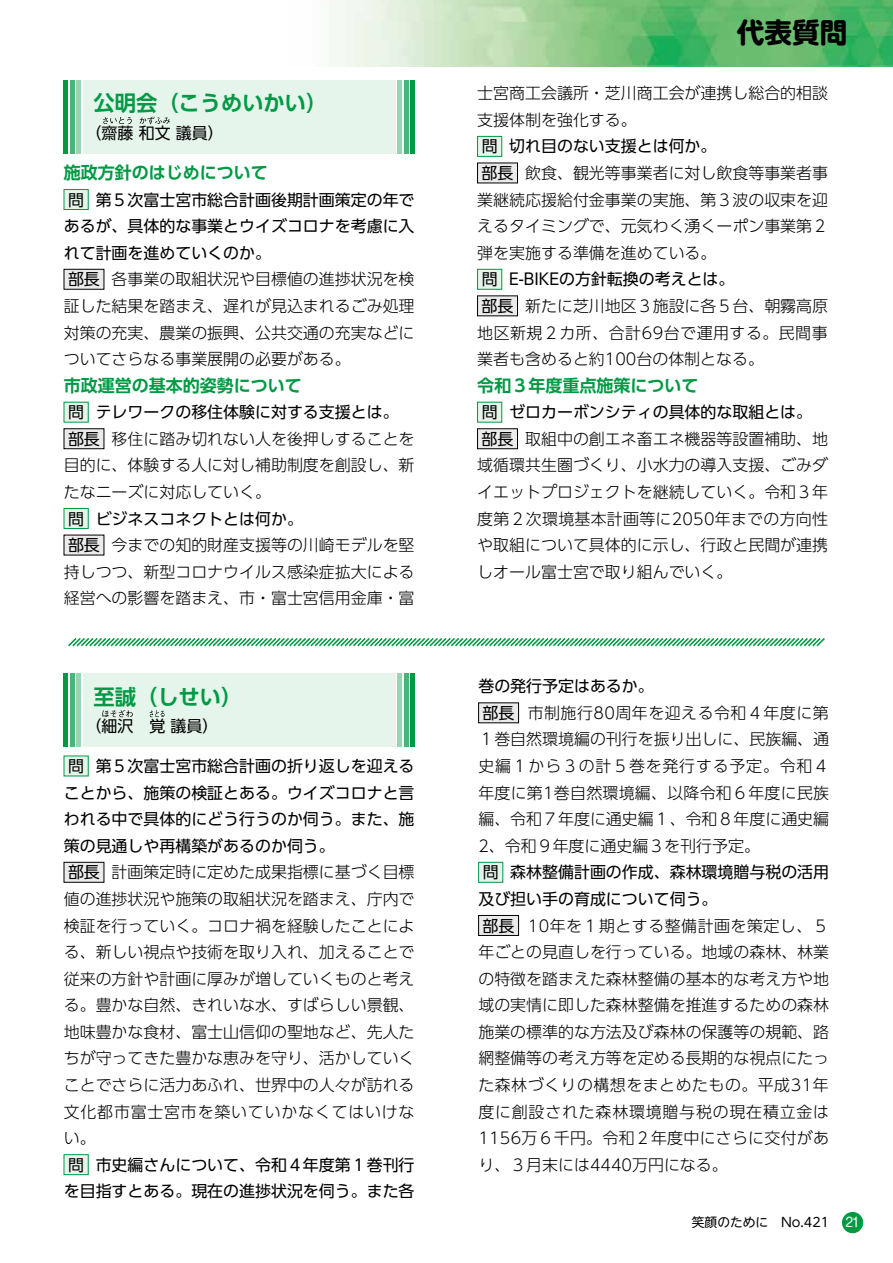
<style>
.page{position:relative;width:893px;height:1263px;background:#fff}
.page>*{position:absolute;margin:0;border:0;box-sizing:border-box;transform-origin:0 0}
.t1{font:700 27.6px "UD Shin M Go Pr 6";color:#000}
.t2{font:700 21.3px "UD Shin Go Pro De";color:#094}
.t3{font:700 16.95px "UD Shin Go Pro De";color:#094}
.t4{font:300 15.9px/26.5px "UD Shin Go Pro";color:#000}
.t5{font:15.9px/26.5px "UD Shin Go Pro";color:#000}
.t6{font:12.75px "UD Shin M Go Pro";color:#000}
.t7{font:12.75px "Shin M Go Pr 6 N";color:#fff}
.s1{font-weight:300}
.s2{font-weight:400}
</style>
<div class="page">
<div style="left:842px;top:1212px;width:21px;height:21px;background:#094;border-radius:50%"></div>
<img style="left:329px;top:0;width:564px;height:67px">
<hr style="left:64px;top:673px;width:4px;height:74px;background:#094">
<div style="left:410px;top:673px;width:5px;height:74px;background:#094"></div>
<hr style="left:70px;top:673px;width:4px;height:74px;background:#47b678">
<hr style="left:404px;top:673px;width:4px;height:74px;background:#47b678">
<hr style="left:77px;top:673px;width:4px;height:74px;background:#96d5b2">
<hr style="left:398px;top:673px;width:4px;height:74px;background:#96d5b2">
<div style="left:64px;top:190px;width:24px;height:20px;background:#e6f5ec"></div>
<div style="left:64px;top:189px;width:24px;height:21px;border:1px solid #094"></div>
<div style="left:64px;top:269px;width:40px;height:20px;background:#ebebeb"></div>
<div style="left:64px;top:269px;width:40px;height:20px;border:1px solid #000"></div>
<div style="left:64px;top:402px;width:24px;height:20px;background:#e6f5ec"></div>
<div style="left:64px;top:429px;width:40px;height:20px;background:#ebebeb"></div>
<div style="left:64px;top:428px;width:40px;height:21px;border:1px solid #000"></div>
<div style="left:64px;top:508px;width:24px;height:20px;background:#e6f5ec"></div>
<div style="left:64px;top:508px;width:24px;height:21px;border:1px solid #094"></div>
<div style="left:64px;top:535px;width:40px;height:20px;background:#ebebeb"></div>
<div style="left:64px;top:756px;width:24px;height:20px;background:#e6f5ec"></div>
<div style="left:64px;top:862px;width:40px;height:20px;background:#ebebeb"></div>
<div style="left:64px;top:862px;width:40px;height:20px;border:1px solid #000"></div>
<div style="left:64px;top:1155px;width:24px;height:20px;background:#e6f5ec"></div>
<div style="left:64px;top:1154px;width:24px;height:21px;border:1px solid #094"></div>
<div style="left:477px;top:136px;width:25px;height:20px;background:#e6f5ec"></div>
<div style="left:477px;top:136px;width:25px;height:21px;border:1px solid #094"></div>
<div style="left:477px;top:163px;width:40px;height:20px;background:#ebebeb"></div>
<div style="left:477px;top:163px;width:41px;height:20px;border:1px solid #000"></div>
<div style="left:477px;top:269px;width:25px;height:20px;background:#e6f5ec"></div>
<div style="left:477px;top:269px;width:25px;height:20px;border:1px solid #094"></div>
<div style="left:477px;top:296px;width:40px;height:20px;background:#ebebeb"></div>
<div style="left:477px;top:296px;width:41px;height:20px;border:1px solid #000"></div>
<div style="left:477px;top:402px;width:25px;height:20px;background:#e6f5ec"></div>
<div style="left:477px;top:429px;width:40px;height:20px;background:#ebebeb"></div>
<div style="left:477px;top:428px;width:41px;height:21px;border:1px solid #000"></div>
<div style="left:479px;top:703px;width:40px;height:20px;background:#ebebeb"></div>
<div style="left:478px;top:703px;width:41px;height:20px;border:1px solid #000"></div>
<div style="left:479px;top:862px;width:24px;height:20px;background:#e6f5ec"></div>
<div style="left:478px;top:862px;width:25px;height:20px;border:1px solid #094"></div>
<div style="left:479px;top:915px;width:40px;height:20px;background:#ebebeb"></div>
<div style="left:478px;top:915px;width:41px;height:21px;border:1px solid #000"></div>
<div style="left:83px;top:673px;width:312px;height:74px;background:#e6f5ec"></div>
<svg style="left:102px;top:710px;width:31px;height:7px"></svg>
<svg style="left:150px;top:710px;width:14px;height:7px"></svg>
<div style="left:83px;top:80px;width:312px;height:73px;background:#e6f5ec"></div>
<svg style="left:103px;top:117px;width:29px;height:7px"></svg>
<svg style="left:139px;top:117px;width:31px;height:7px"></svg>
<hr style="left:64px;top:80px;width:4px;height:73px;background:#094">
<div style="left:410px;top:80px;width:5px;height:73px;background:#094"></div>
<hr style="left:70px;top:80px;width:4px;height:73px;background:#47b678">
<hr style="left:404px;top:80px;width:4px;height:73px;background:#47b678">
<hr style="left:77px;top:80px;width:4px;height:73px;background:#96d5b2">
<hr style="left:398px;top:80px;width:4px;height:73px;background:#96d5b2">
<svg style="left:68px;top:638px;width:757px;height:9px"></svg>
<h2 class="t2" style="left:94px;top:86px;width:235px">公明会（こうめいかい）</h2>
<p class="t5" style="left:86px;top:119px;width:140px">（齋藤和文 議員）</p>
<p class="t3" style="left:64px;top:159px;width:206px">施政方針のはじめについて</p>
<p class="t5" style="left:64px;top:186px;width:352px;text-align:justify"><span class="s1">　　</span>第５次富士宮市総合計画後期計画策定の年であるが、具体的な事業とウイズコロナを考慮に入れて計画を進めていくのか。</p>
<p class="t4" style="left:64px;top:265px;width:352px;text-align:justify">　　　各事業の取組状況や目標値の進捗状況を検証した結果を踏まえ、遅れが見込まれるごみ処理対策の充実、農業の振興、公共交通の充実などについてさらなる事業展開の必要がある。</p>
<p class="t3" style="left:64px;top:372px;width:240px">市政運営の基本的姿勢について</p>
<p class="t4" style="left:64px;top:398px;width:352px">　　<span class="s2">テレワークの移住体験に対する支援とは。</span>　　　移住に踏み切れない人を後押しすることを目的に、体験する人に対し補助制度を創設し、新たなニーズに対応していく。<br>　　<span class="s2">ビジネスコネクトとは何か。<br></span>　　　今までの知的財産支援等の川崎モデルを堅持しつつ、新型コロナウイルス感染症拡大による経営への影響を踏まえ、市・富士宮信用金庫・富</p>
<p class="t5" style="left:68px;top:186px;width:17px">問</p>
<p class="t5" style="left:68px;top:266px;width:33px">部長</p>
<p class="t5" style="left:68px;top:398px;width:33px">問部長</p>
<p class="t5" style="left:68px;top:505px;width:33px">問部長</p>
<h2 class="t2" style="left:94px;top:679px;width:150px">至誠（しせい）</h2>
<p class="t5" style="left:86px;top:712px;width:134px">（細沢 覚 議員）</p>
<p class="t5" style="left:64px;top:752px;width:352px;text-align:justify"><span class="s1">　　</span>第５次富士宮市総合計画の折り返しを迎えることから、施策の検証とある。ウイズコロナと言われる中で具体的にどう行うのか伺う。また、施策の見通しや再構築があるのか伺う。</p>
<p class="t4" style="left:64px;top:858px;width:352px">　　　計画策定時に定めた成果指標に基づく目標値の進捗状況や施策の取組状況を踏まえ、庁内で検証を行っていく。コロナ禍を経験したことによる、新しい視点や技術を取り入れ、加えることで従来の方針や計画に厚みが増していくものと考える。豊かな自然、きれいな水、すばらしい景観、地味豊かな食材、富士山信仰の聖地など、先人たちが守ってきた豊かな恵みを守り、活かしていくことでさらに活力あふれ、世界中の人々が訪れる文化都市富士宮市を築いていかなくてはいけない。<br>　　<span class="s2">市史編さんについて、令和４年度第１巻刊行を目指すとある。現在の進捗状況を伺う。また各</span></p>
<p class="t5" style="left:68px;top:752px;width:17px">問</p>
<p class="t5" style="left:68px;top:858px;width:33px">部長</p>
<p class="t5" style="left:68px;top:1151px;width:17px">問</p>
<h1 class="t1" style="left:737px;top:9px;width:112px">代表質問</h1>
<p class="t4" style="left:477px;top:79px;width:352px">士宮商工会議所・芝川商工会が連携し総合的相談支援体制を強化する。<br>　　<span class="s2">切れ目のない支援とは何か。<br></span>　　　飲食、観光等事業者に対し飲食等事業者事業継続応援給付金事業の実施、第３波の収束を迎えるタイミングで、元気わく湧くーポン事業第２弾を実施する準備を進めている。<br>　　<span class="s2">E-BIKEの方針転換の考えとは。<br></span>　　　新たに芝川地区３施設に各５台、朝霧高原地区新規２カ所、合計69台で運用する。民間事業者も含めると約100台の体制となる。</p>
<p class="t3" style="left:477px;top:372px;width:223px">令和３年度重点施策について</p>
<p class="t4" style="left:477px;top:398px;width:352px">　　<span class="s2">ゼロカーボンシティの具体的な取組とは。</span>　　　取組中の創エネ畜エネ機器等設置補助、地域循環共生圏づくり、小水力の導入支援、ごみダイエットプロジェクトを継続していく。令和３年度第２次環境基本計画等に2050年までの方向性や取組について具体的に示し、行政と民間が連携しオール富士宮で取り組んでいく。</p>
<p class="t5" style="left:482px;top:133px;width:33px">問部長</p>
<p class="t5" style="left:482px;top:266px;width:33px">問部長</p>
<p class="t5" style="left:482px;top:398px;width:33px">問部長</p>
<p class="t5" style="left:478px;top:672px;width:177px">巻の発行予定はあるか。</p>
<p class="t4" style="left:478px;top:699px;width:352px">　　　市制施行80周年を迎える令和４年度に第<br>１巻自然環境編の刊行を振り出しに、民族編、通史編１から３の計５巻を発行する予定。令和４年度に第1巻自然環境編、以降令和６年度に民族編、令和７年度に通史編１、令和８年度に通史編<br>2、令和９年度に通史編３を刊行予定。<br>　　<span class="s2">森林整備計画の作成、森林環境贈与税の活用及び担い手の育成について伺う。</span></p>
<p class="t4" style="left:478px;top:912px;width:352px;text-align:justify">　　　10年を１期とする整備計画を策定し、５年ごとの見直しを行っている。地域の森林、林業の特徴を踏まえた森林整備の基本的な考え方や地域の実情に即した森林整備を推進するための森林施業の標準的な方法及び森林の保護等の規範、路網整備等の考え方等を定める長期的な視点にたった森林づくりの構想をまとめたもの。平成31年度に創設された森林環境贈与税の現在積立金は1156万６千円。令和２年度中にさらに交付があり、３月末には4440万円になる。</p>
<p class="t5" style="left:483px;top:699px;width:33px">部長</p>
<p class="t5" style="left:483px;top:858px;width:17px">問</p>
<p class="t5" style="left:483px;top:912px;width:33px">部長</p>
<p class="t6" style="left:692px;top:1212px;width:139px">笑顔のために　No.421</p>
<p class="t7" style="left:846px;top:1212px;width:16px">21</p>
</div>
